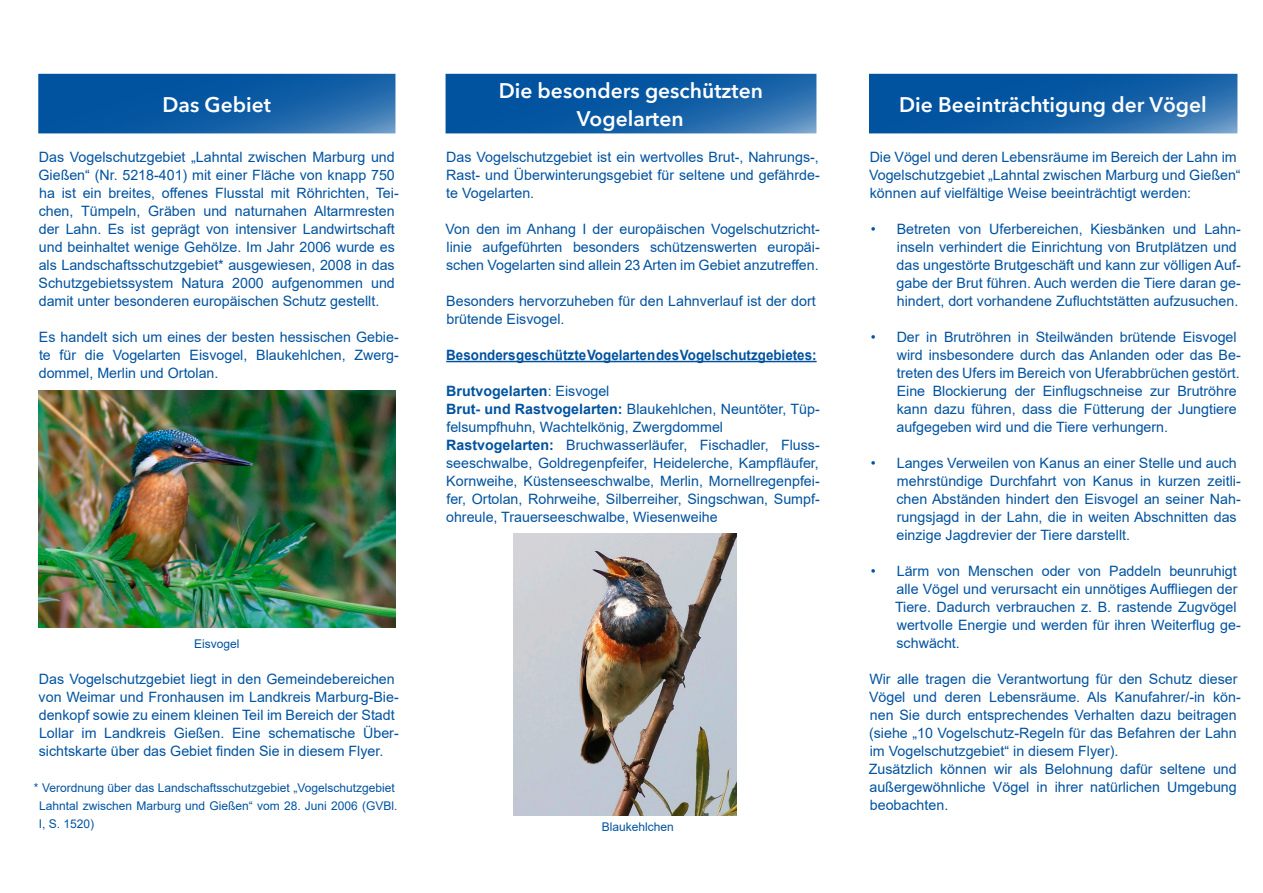
<style>
.page{position:relative;width:1263px;height:893px;background:#fff}
.page>*{position:absolute;margin:0;border:0;box-sizing:border-box;transform-origin:0 0}
.t1{font:600 21px/28px "Avenir Next LT Pro";color:#fff;text-align:center}
.t2{font:14.25px/18px "Arial";color:#0153a0}
.t3{font:700 14.25px "Arial";color:#0153a0;scale:.94 1}
.t4{font:700 14.25px "Arial";color:#0153a0}
.t5{font:12px/18px "Arial";color:#0153a0}
.s1{font-weight:400}
.s2{font-weight:700}
</style>
<div class="page">
<svg style="left:41px;top:77px;width:351px;height:53px;background:#0f5ca5"></svg>
<div style="left:38px;top:74px;width:357px;height:59px;border:2px solid #0153a0"></div>
<svg style="left:449px;top:77px;width:364px;height:53px;background:#105da5"></svg>
<div style="left:446px;top:74px;width:370px;height:59px;border:2px solid #0153a0"></div>
<svg style="left:872px;top:77px;width:362px;height:53px;background:#105da5"></svg>
<div style="left:869px;top:74px;width:368px;height:59px;border:2px solid #0153a0"></div>
<img style="left:38px;top:390px;width:357px;height:237px">
<hr style="left:446px;top:361px;width:371px;height:1px;background:#0153a0">
<img style="left:513px;top:533px;width:223px;height:282px">
<h1 class="t1" style="left:162px;top:90px;width:110px">Das Gebiet</h1>
<p class="t2" style="left:38px;top:148px;width:362px">Das Vogelschutzgebiet „Lahntal zwischen Marburg und Gießen“ (Nr. 5218-401) mit einer Fläche von knapp 750 ha ist ein breites, offenes Flusstal mit Röhrichten, Tei&shy;chen, Tümpeln, Gräben und naturnahen Altarmresten der Lahn. Es ist geprägt von intensiver Landwirtschaft und beinhaltet wenige Gehölze. Im Jahr 2006 wurde es als Landschaftsschutzgebiet* ausgewiesen, 2008 in das Schutzgebietssystem Natura 2000 aufgenommen und damit unter besonderen europäischen Schutz gestellt.</p>
<p class="t2" style="left:39px;top:328px;width:361px;text-align:justify">Es handelt sich um eines der besten hessischen Gebie&shy;te für die Vogelarten Eisvogel, Blaukehlchen, Zwerg&shy;dommel, Merlin und Ortolan.</p>
<p class="t5" style="left:194px;top:635px;width:47px">Eisvogel</p>
<p class="t2" style="left:39px;top:670px;width:362px">Das Vogelschutzgebiet liegt in den Gemeindebereichen von Weimar und Fronhausen im Landkreis Marburg-Bie&shy;denkopf sowie zu einem kleinen Teil im Bereich der Stadt Lollar im Landkreis Gießen. Eine schematische Über&shy;sichtskarte über das Gebiet finden Sie in diesem Flyer.</p>
<p class="t5" style="left:39px;top:779px;width:360px;text-indent:-5px">* Verordnung über das Landschaftsschutzgebiet „Vogelschutzgebiet<br>Lahntal zwischen Marburg und Gießen“ vom 28. Juni 2006 (GVBl.<br>I, S. 1520)</p>
<h1 class="t1" style="left:499px;top:76px;width:266px">Die besonders geschützten<br>Vogelarten</h1>
<p class="t2" style="left:446px;top:148px;width:375px;text-align:justify">Das Vogelschutzgebiet ist ein wertvolles Brut-, Nahrungs-, Rast- und Überwinterungsgebiet für seltene und gefährde&shy;te Vogelarten.</p>
<p class="t2" style="left:446px;top:220px;width:376px;text-align:justify">Von den im Anhang I der europäischen Vogelschutzricht&shy;linie aufgeführten besonders schützenswerten europäi&shy;schen Vogelarten sind allein 23 Arten im Gebiet anzutreffen.</p>
<p class="t2" style="left:446px;top:292px;width:371px">Besonders hervorzuheben für den Lahnverlauf ist der dort brütende Eisvogel.</p>
<p class="t3" style="left:446px;top:345px;width:395px">Besonders geschützte Vogelarten des Vogelschutzgebietes:</p>
<p class="t4" style="left:446px;top:381px;width:165px">Brutvogelarten<span class="s1">: Eisvogel</span></p>
<p class="t2" style="left:446px;top:400px;width:375px"><span class="s2">Brut- und Rastvogelarten:</span> Blaukehlchen, Neuntöter, Tüp&shy;felsumpfhuhn, Wachtelkönig, Zwergdommel</p>
<p class="t2" style="left:446px;top:436px;width:375px;text-align:justify"><span class="s2">Rastvogelarten:</span> Bruchwasserläufer, Fischadler, Fluss&shy;seeschwalbe, Goldregenpfeifer, Heidelerche, Kampfläufer, Kornweihe, Küstenseeschwalbe, Merlin, Mornellregenpfei&shy;fer, Ortolan, Rohrweihe, Silberreiher, Singschwan, Sumpf&shy;ohreule, Trauerseeschwalbe, Wiesenweihe</p>
<p class="t5" style="left:602px;top:818px;width:74px">Blaukehlchen</p>
<h1 class="t1" style="left:899px;top:90px;width:309px">Die Beeinträchtigung der Vögel</h1>
<p class="t2" style="left:869px;top:148px;width:373px">Die Vögel und deren Lebensräume im Bereich der Lahn im<br>Vogelschutzgebiet „Lahntal zwischen Marburg und Gießen“ können auf vielfältige Weise beeinträchtigt werden:</p>
<p class="t2" style="left:896px;top:220px;width:346px;text-indent:-26px">• Betreten von Uferbereichen, Kiesbänken und Lahn&shy;inseln verhindert die Einrichtung von Brutplätzen und das ungestörte Brutgeschäft und kann zur völligen Auf&shy;gabe der Brut führen. Auch werden die Tiere daran ge&shy;hindert, dort vorhandene Zufluchtstätten aufzusuchen.</p>
<p class="t2" style="left:896px;top:328px;width:346px;text-indent:-26px">• Der in Brutröhren in Steilwänden brütende Eisvogel wird insbesondere durch das Anlanden oder das Be&shy;treten des Ufers im Bereich von Uferabbrüchen gestört.<br>Eine Blockierung der Einflugschneise zur Brutröhre kann dazu führen, dass die Fütterung der Jungtiere aufgegeben wird und die Tiere verhungern.</p>
<p class="t2" style="left:896px;top:454px;width:346px;text-indent:-26px">• Langes Verweilen von Kanus an einer Stelle und auch mehrstündige Durchfahrt von Kanus in kurzen zeitli&shy;chen Abständen hindert den Eisvogel an seiner Nah&shy;rungsjagd in der Lahn, die in weiten Abschnitten das einzige Jagdrevier der Tiere darstellt.</p>
<p class="t2" style="left:895px;top:562px;width:347px;text-indent:-24px">• Lärm von Menschen oder von Paddeln beunruhigt alle Vögel und verursacht ein unnötiges Auffliegen der Tiere. Dadurch verbrauchen z. B. rastende Zugvögel wertvolle Energie und werden für ihren Weiterflug ge&shy;schwächt.</p>
<p class="t2" style="left:869px;top:670px;width:373px">Wir alle tragen die Verantwortung für den Schutz dieser Vögel und deren Lebensräume. Als Kanufahrer/-in kön&shy;nen Sie durch entsprechendes Verhalten dazu beitragen (siehe „10 Vogelschutz-Regeln für das Befahren der Lahn im Vogelschutzgebiet“ in diesem Flyer).</p>
<p class="t2" style="left:869px;top:760px;width:369px;text-align:justify">Zusätzlich können wir als Belohnung dafür seltene und außergewöhnliche Vögel in ihrer natürlichen Umgebung beobachten.</p>
</div>
